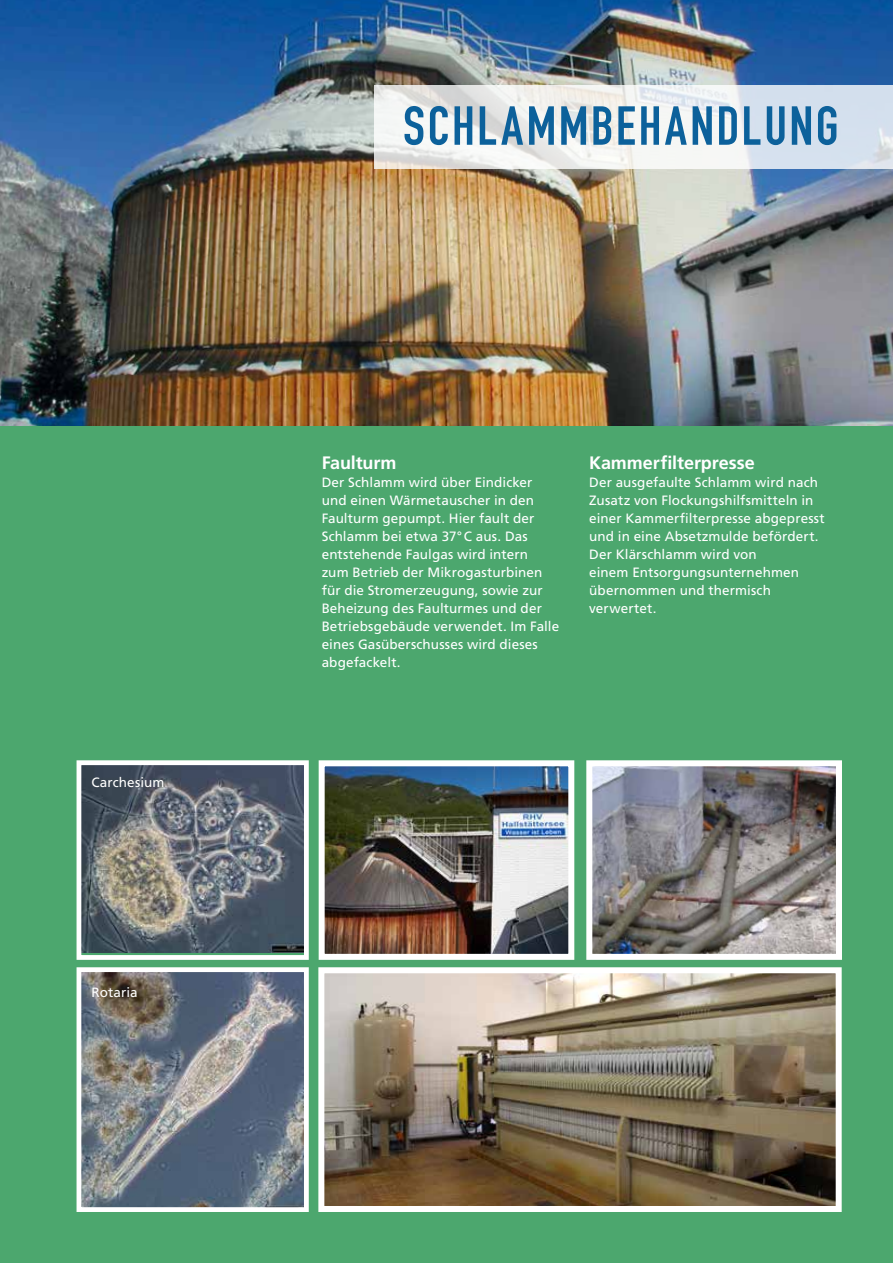
<style>
.page{position:relative;width:893px;height:1263px;background:#fff}
.page>*{position:absolute;margin:0;border:0;box-sizing:border-box;transform-origin:0 0}
.t1{font:700 54px "DIN Condensed";letter-spacing:.045em;color:#0c619b}
.t2{font:700 18px "Frutiger LT Std";letter-spacing:-.005em;color:#fff}
.t3{font:13.5px/18px "Frutiger LT Std";letter-spacing:.01em;color:#fff}
</style>
<div class="page">
<div style="left:0;top:416px;width:893px;height:847px;background:#4ca76e"></div>
<img style="left:0;top:0;width:893px;height:425px">
<img style="left:326px;top:767px;width:241px;height:186px">
<div style="left:319px;top:760px;width:255px;height:200px;border:6px solid #fff"></div>
<svg style="left:374px;top:85px;width:519px;height:84px"></svg>
<img style="left:325px;top:974px;width:510px;height:231px">
<div style="left:318px;top:967px;width:524px;height:245px;border:6px solid #fff"></div>
<img style="left:593px;top:767px;width:242px;height:186px">
<div style="left:586px;top:760px;width:256px;height:200px;border:6px solid #fff"></div>
<img style="left:83px;top:766px;width:220px;height:187px">
<div style="left:77px;top:760px;width:232px;height:200px;border:5px solid #fff"></div>
<img style="left:83px;top:973px;width:220px;height:233px">
<div style="left:77px;top:967px;width:232px;height:245px;border:5px solid #fff"></div>
<p class="t3" style="left:91px;top:773px;width:75px">Carchesium</p>
<p class="t3" style="left:91px;top:984px;width:48px">Rotaria</p>
<h1 class="t1" style="left:403px;top:94px;width:437px">SCHLAMMBEHANDLUNG</h1>
<h2 class="t2" style="left:322px;top:453px;width:76px">Faulturm</h2>
<p class="t3" style="left:322px;top:474px;width:239px">Der Schlamm wird über Eindicker und einen Wärmetauscher in den<br>Faulturm gepumpt. Hier fault der<br>Schlamm bei etwa 37°C aus. Das entstehende Faulgas wird intern<br>zum Betrieb der Mikrogasturbinen für die Stromerzeugung, sowie zur<br>Beheizung des Faulturmes und der<br>Betriebsgebäude verwendet. Im Falle eines Gasüberschusses wird dieses abgefackelt.</p>
<h2 class="t2" style="left:589px;top:453px;width:167px">Kammerfilterpresse</h2>
<p class="t3" style="left:589px;top:474px;width:237px">Der ausgefaulte Schlamm wird nach<br>Zusatz von Flockungshilfsmitteln in einer Kammerfilterpresse abgepresst und in eine Absetzmulde befördert.<br>Der Klärschlamm wird von<br>einem Entsorgungsunternehmen übernommen und thermisch verwertet.</p>
</div>
